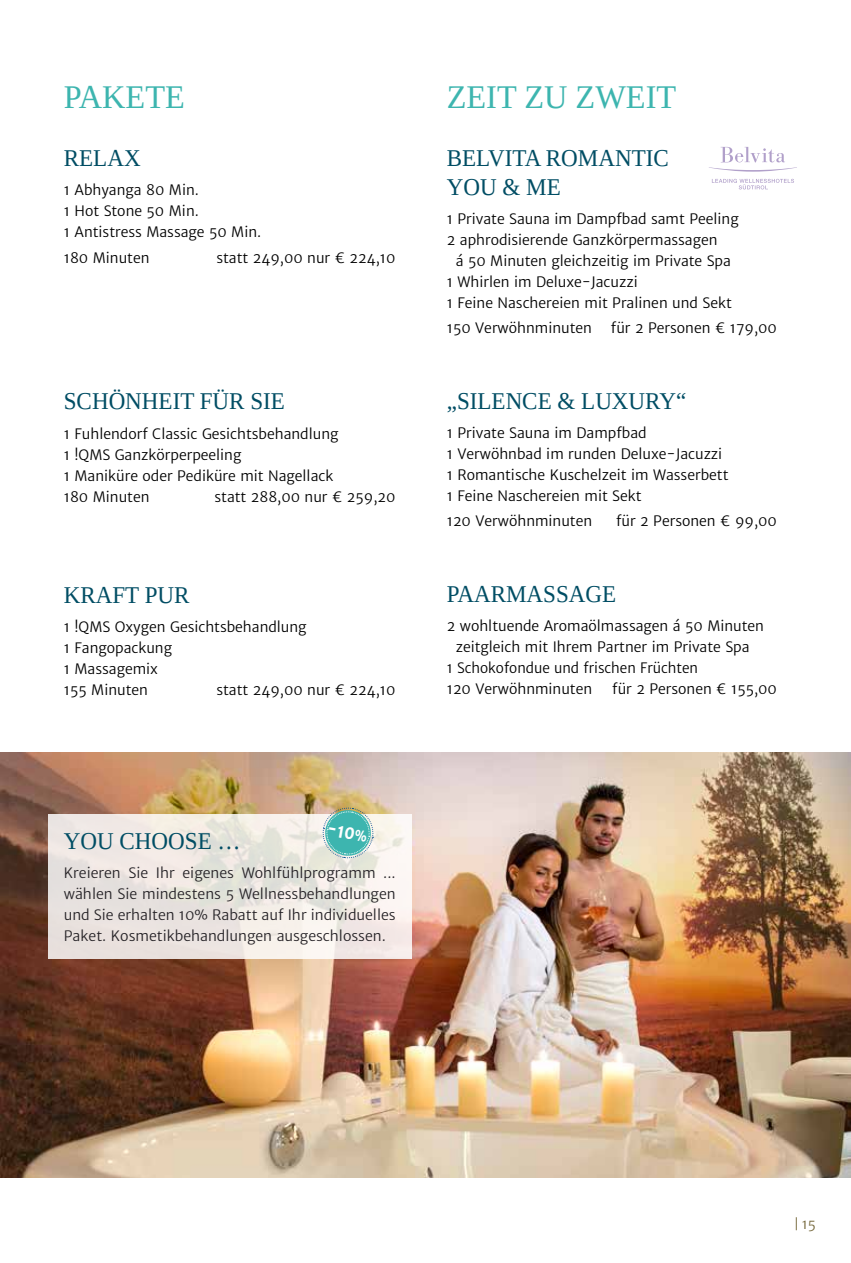
<style>
.page{position:relative;width:851px;height:1263px;background:#fff}
.page>*{position:absolute;margin:0;border:0;box-sizing:border-box;transform-origin:0 0}
.t1{font:33px "Tinos";color:#3db5af}
.t2{font:24px/28.8px "Tinos";color:#004d64;scale:.96 1}
.t3{font:700 19.05px "Merriweather Sans";color:#fff;scale:.8 1}
.t4{font:14.25px/21px "Merriweather Sans";color:#000}
.t5{font:14.25px/21px "Merriweather Sans";color:#262327;text-align:justify}
.t6{font:14.25px "Merriweather Sans";color:#000;scale:.95 1}
.t7{font:13.5px "Merriweather Sans";color:#75683b}
.s1{font-size:14.7px}
</style>
<div class="page">
<img style="left:0;top:753px;width:850px;height:425px">
<svg style="left:711px;top:179px;width:83px;height:10px"></svg>
<svg style="left:709px;top:147px;width:87px;height:25px"></svg>
<svg style="left:48px;top:814px;width:363px;height:145px;background:#ede7e2"></svg>
<svg style="left:322px;top:807px;width:52px;height:52px;background:#7fc3b8"></svg>
<h1 class="t1" style="left:64px;top:76px;width:122px">PAKETE</h1>
<h2 class="t2" style="left:64px;top:143px;width:81px">RELAX</h2>
<p class="t4" style="left:64px;top:180px;width:199px">1 Abhyanga 80 Min.<br>1 Hot Stone 50 Min.<br>1 Antistress Massage 50 Min.</p>
<p class="t4" style="left:64px;top:247px;width:87px">180 Minuten</p>
<p class="t4" style="left:216px;top:247px;width:181px">statt 249,00 nur € 224,10</p>
<h2 class="t2" style="left:64px;top:387px;width:232px">SCHÖNHEIT FÜR SIE</h2>
<p class="t4" style="left:64px;top:423px;width:276px">1 Fuhlendorf Classic Gesichtsbehandlung<br>1 !QMS Ganzkörperpeeling<br>1 Maniküre oder Pediküre mit Nagellack<br>180 Minuten</p>
<p class="t4" style="left:214px;top:486px;width:182px">statt 288,00 nur € 259,20</p>
<h2 class="t2" style="left:64px;top:580px;width:132px">KRAFT PUR</h2>
<p class="t4" style="left:64px;top:616px;width:244px">1 !QMS Oxygen Gesichtsbehandlung<br>1 Fangopackung<br>1 Massagemix<br>155 Minuten</p>
<p class="t4" style="left:216px;top:679px;width:181px">statt 249,00 nur € 224,10</p>
<h3 class="t3" style="left:329px;top:817px;width:52px;rotate:10deg">-10<span class="s1">%</span></h3>
<h2 class="t2" style="left:64px;top:826px;width:185px">YOU CHOOSE …</h2>
<p class="t5" style="left:64px;top:863px;width:333px">Kreieren Sie Ihr eigenes Wohlfühlprogramm ... wählen Sie mindestens 5 Wellnessbehandlungen und Sie erhalten 10% Rabatt auf Ihr individuelles Paket. Kosmetikbehandlungen ausgeschlossen.</p>
<h1 class="t1" style="left:446px;top:76px;width:231px">ZEIT ZU ZWEIT</h1>
<h2 class="t2" style="left:446px;top:143px;width:233px">BELVITA ROMANTIC<br>YOU &amp; ME</h2>
<p class="t4" style="left:446px;top:209px;width:293px">1 Private Sauna im Dampfbad samt Peeling<br>2 aphrodisierende Ganzkörpermassagen</p>
<p class="t4" style="left:446px;top:251px;width:286px;text-indent:9px">á 50 Minuten gleichzeitig im Private Spa<br>1 Whirlen im Deluxe-Jacuzzi<br>1 Feine Naschereien mit Pralinen und Sekt</p>
<p class="t4" style="left:446px;top:318px;width:147px">150 Verwöhnminuten</p>
<p class="t4" style="left:611px;top:318px;width:167px">für 2 Personen € 179,00</p>
<h2 class="t2" style="left:446px;top:386px;width:251px">„SILENCE &amp; LUXURY“</h2>
<p class="t4" style="left:446px;top:423px;width:283px">1 Private Sauna im Dampfbad<br>1 Verwöhnbad im runden Deluxe-Jacuzzi 1 Romantische Kuschelzeit im Wasserbett 1 Feine Naschereien mit Sekt</p>
<p class="t4" style="left:446px;top:511px;width:147px">120 Verwöhnminuten</p>
<p class="t4" style="left:616px;top:511px;width:162px">für 2 Personen € 99,00</p>
<h2 class="t2" style="left:446px;top:579px;width:178px">PAARMASSAGE</h2>
<p class="t4" style="left:446px;top:616px;width:319px">2 wohltuende Aromaölmassagen á 50 Minuten</p>
<p class="t4" style="left:455px;top:637px;width:295px">zeitgleich mit Ihrem Partner im Private Spa</p>
<p class="t6" style="left:446px;top:659px;width:266px">1 Schokofondue und frischen Früchten</p>
<p class="t4" style="left:446px;top:679px;width:147px">120 Verwöhnminuten</p>
<p class="t4" style="left:612px;top:679px;width:166px">für 2 Personen € 155,00</p>
<p class="t7" style="left:793px;top:1216px;width:24px">|15</p>
</div>
